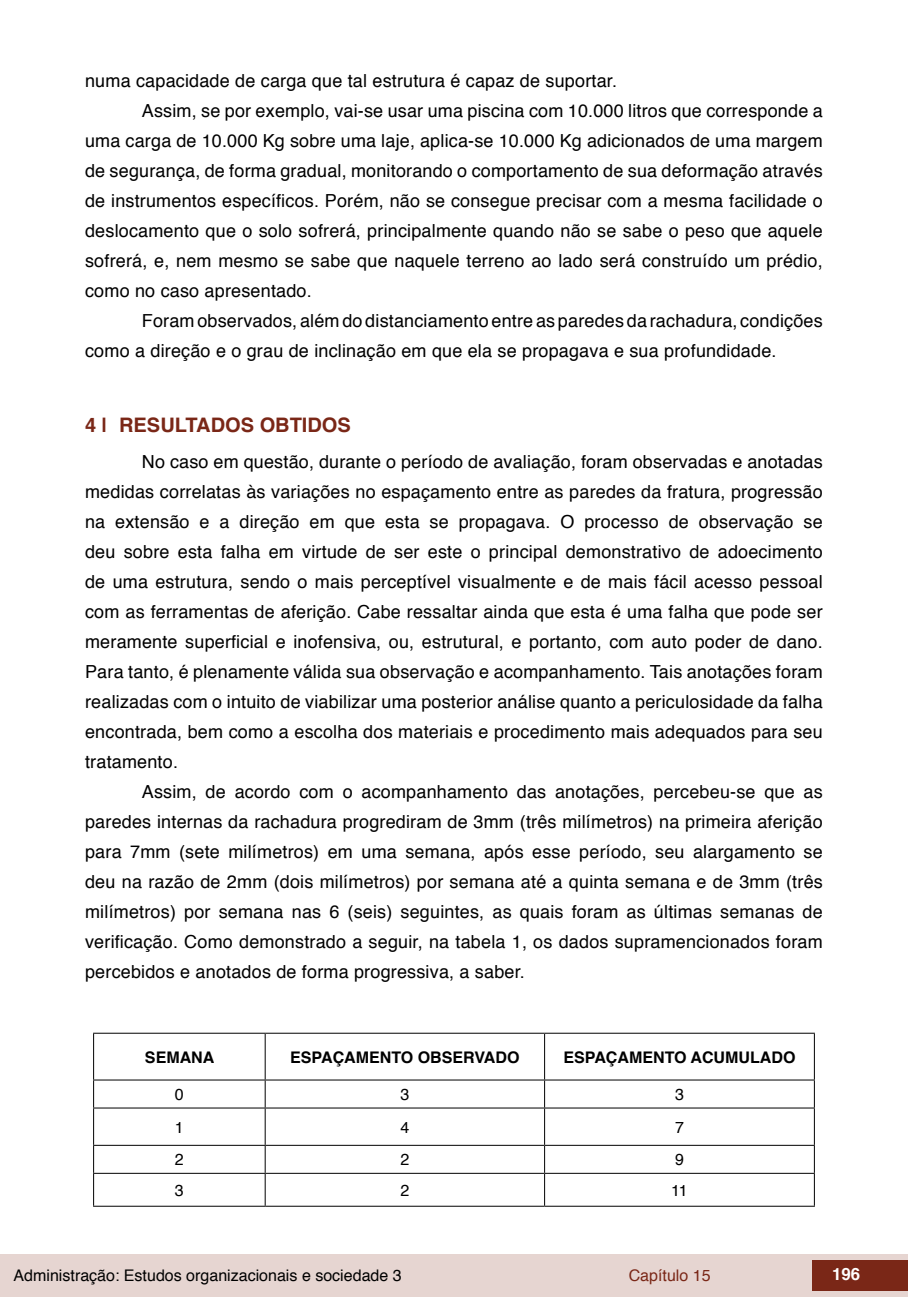
<style>
.page{position:relative;width:908px;height:1304px;background:#fff}
.page>*{position:absolute;margin:0;border:0;box-sizing:border-box;transform-origin:0 0}
.t1{font:700 20px "Helvetica";color:#7a2717}
.t2{font:18px/30px "Helvetica";letter-spacing:.01em;color:#000;text-align:justify}
.t3{font:700 16.8px "Helvetica";color:#fff}
.t4{font:16px "Helvetica";color:#000}
.t5{font:700 16px "Helvetica";color:#000}
.t6{font:16px "Helvetica";color:#7a2717}
</style>
<div class="page">
<div style="left:0;top:1254px;width:906px;height:43px;background:#e6d5d1"></div>
<div style="left:812px;top:1261px;width:95px;height:30px;background:#7a2717"></div>
<hr style="left:93px;top:1033px;width:172px;height:1px;background:#000">
<hr style="left:93px;top:1034px;width:1px;height:45px;background:#000">
<hr style="left:265px;top:1033px;width:279px;height:1px;background:#000">
<hr style="left:264px;top:1034px;width:1px;height:45px;background:#000">
<hr style="left:544px;top:1033px;width:270px;height:1px;background:#000">
<hr style="left:544px;top:1034px;width:1px;height:45px;background:#000">
<hr style="left:813px;top:1034px;width:1px;height:45px;background:#000">
<hr style="left:93px;top:1079px;width:172px;height:1px;background:#000">
<svg style="left:93px;top:1080px;width:1px;height:27px"></svg>
<hr style="left:265px;top:1079px;width:279px;height:1px;background:#000">
<svg style="left:264px;top:1080px;width:1px;height:27px"></svg>
<hr style="left:544px;top:1079px;width:270px;height:1px;background:#000">
<svg style="left:544px;top:1080px;width:1px;height:27px"></svg>
<svg style="left:813px;top:1080px;width:1px;height:27px"></svg>
<hr style="left:93px;top:1107px;width:172px;height:1px;background:#000">
<hr style="left:93px;top:1108px;width:1px;height:37px;background:#000">
<hr style="left:265px;top:1107px;width:279px;height:1px;background:#000">
<hr style="left:264px;top:1108px;width:1px;height:37px;background:#000">
<hr style="left:544px;top:1107px;width:270px;height:1px;background:#000">
<hr style="left:544px;top:1108px;width:1px;height:37px;background:#000">
<hr style="left:813px;top:1108px;width:1px;height:37px;background:#000">
<hr style="left:93px;top:1145px;width:172px;height:1px;background:#000">
<svg style="left:93px;top:1146px;width:1px;height:27px"></svg>
<hr style="left:265px;top:1145px;width:279px;height:1px;background:#000">
<svg style="left:264px;top:1146px;width:1px;height:27px"></svg>
<hr style="left:544px;top:1145px;width:270px;height:1px;background:#000">
<svg style="left:544px;top:1146px;width:1px;height:27px"></svg>
<svg style="left:813px;top:1146px;width:1px;height:27px"></svg>
<hr style="left:93px;top:1173px;width:172px;height:1px;background:#000">
<hr style="left:93px;top:1174px;width:1px;height:32px;background:#000">
<hr style="left:265px;top:1173px;width:279px;height:1px;background:#000">
<hr style="left:264px;top:1174px;width:1px;height:32px;background:#000">
<hr style="left:544px;top:1173px;width:270px;height:1px;background:#000">
<hr style="left:544px;top:1174px;width:1px;height:32px;background:#000">
<hr style="left:813px;top:1174px;width:1px;height:32px;background:#000">
<hr style="left:93px;top:1206px;width:172px;height:1px;background:#000">
<hr style="left:265px;top:1206px;width:279px;height:1px;background:#000">
<hr style="left:544px;top:1206px;width:270px;height:1px;background:#000">
<p class="t2" style="left:85px;top:66px;width:533px">numa capacidade de carga que tal estrutura é capaz de suportar.</p>
<p class="t2" style="left:142px;top:96px;width:682px">Assim, se por exemplo, vai-se usar uma piscina com 10.000 litros que corresponde a</p>
<p class="t2" style="left:85px;top:126px;width:738px">uma carga de 10.000 Kg sobre uma laje, aplica-se 10.000 Kg adicionados de uma margem</p>
<p class="t2" style="left:85px;top:156px;width:738px">de segurança, de forma gradual, monitorando o comportamento de sua deformação através</p>
<p class="t2" style="left:85px;top:186px;width:738px">de instrumentos específicos. Porém, não se consegue precisar com a mesma facilidade o</p>
<p class="t2" style="left:85px;top:216px;width:738px">deslocamento que o solo sofrerá, principalmente quando não se sabe o peso que aquele</p>
<p class="t2" style="left:85px;top:246px;width:738px">sofrerá, e, nem mesmo se sabe que naquele terreno ao lado será construído um prédio,</p>
<p class="t2" style="left:85px;top:276px;width:228px">como no caso apresentado.</p>
<p class="t2" style="left:142px;top:306px;width:682px">Foram observados, além do distanciamento entre as paredes da rachadura, condições</p>
<p class="t2" style="left:85px;top:336px;width:692px">como a direção e o grau de inclinação em que ela se propagava e sua profundidade.</p>
<p class="t1" style="left:85px;top:409px;width:267px">4 | RESULTADOS OBTIDOS</p>
<p class="t2" style="left:85px;top:447px;width:738px;text-indent:57px">No caso em questão, durante o período de avaliação, foram observadas e anotadas medidas correlatas às variações no espaçamento entre as paredes da fratura, progressão na extensão e a direção em que esta se propagava. O processo de observação se deu sobre esta falha em virtude de ser este o principal demonstrativo de adoecimento de uma estrutura, sendo o mais perceptível visualmente e de mais fácil acesso pessoal com as ferramentas de aferição. Cabe ressaltar ainda que esta é uma falha que pode ser meramente superficial e inofensiva, ou, estrutural, e portanto, com auto poder de dano.<br>Para tanto, é plenamente válida sua observação e acompanhamento. Tais anotações foram realizadas com o intuito de viabilizar uma posterior análise quanto a periculosidade da falha encontrada, bem como a escolha dos materiais e procedimento mais adequados para seu tratamento.</p>
<p class="t2" style="left:85px;top:777px;width:739px;text-indent:57px">Assim, de acordo com o acompanhamento das anotações, percebeu-se que as paredes internas da rachadura progrediram de 3mm (três milímetros) na primeira aferição para 7mm (sete milímetros) em uma semana, após esse período, seu alargamento se deu na razão de 2mm (dois milímetros) por semana até a quinta semana e de 3mm (três milímetros) por semana nas 6 (seis) seguintes, as quais foram as últimas semanas de verificação. Como demonstrado a seguir, na tabela 1, os dados supramencionados foram percebidos e anotados de forma progressiva, a saber.</p>
<p class="t5" style="left:145px;top:1044px;width:71px">SEMANA</p>
<p class="t5" style="left:290px;top:1044px;width:231px">ESPAÇAMENTO OBSERVADO</p>
<p class="t5" style="left:563px;top:1044px;width:233px">ESPAÇAMENTO ACUMULADO</p>
<p class="t4" style="left:175px;top:1082px;width:10px">0</p>
<p class="t4" style="left:400px;top:1082px;width:10px">3</p>
<p class="t4" style="left:674px;top:1082px;width:10px">3</p>
<p class="t4" style="left:175px;top:1115px;width:10px">1</p>
<p class="t4" style="left:400px;top:1115px;width:10px">4</p>
<p class="t4" style="left:674px;top:1115px;width:10px">7</p>
<p class="t4" style="left:175px;top:1147px;width:10px">2</p>
<p class="t4" style="left:400px;top:1147px;width:10px">2</p>
<p class="t4" style="left:674px;top:1147px;width:10px">9</p>
<p class="t4" style="left:175px;top:1178px;width:10px">3</p>
<p class="t4" style="left:400px;top:1178px;width:10px">2</p>
<p class="t4" style="left:671px;top:1178px;width:18px">11</p>
<p class="t4" style="left:14px;top:1263px;width:389px">Administração: Estudos organizacionais e sociedade 3</p>
<p class="t6" style="left:628px;top:1263px;width:83px">Capítulo 15</p>
<p class="t3" style="left:831px;top:1261px;width:30px">196</p>
</div>
